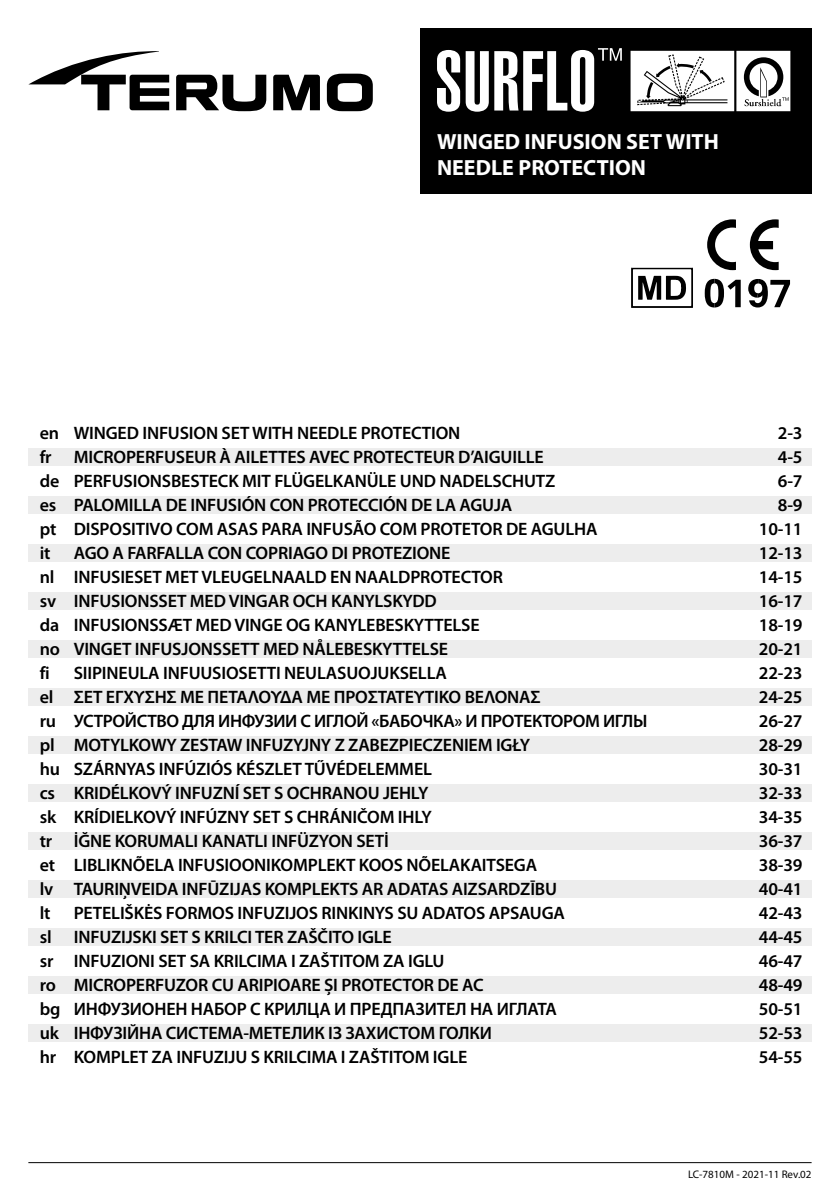
<style>
.page{position:relative;width:840px;height:1191px;background:#fff}
.page>*{position:absolute;margin:0;border:0;box-sizing:border-box;transform-origin:0 0}
.t1{font:700 22px/26.4px "Myriad Pro";color:#fff}
.t2{font:600 18px "Myriad Pro";letter-spacing:-.01em;color:#000}
.t3{font:11px "Myriad Pro";color:#000}
</style>
<div class="page">
<div style="left:28px;top:1024px;width:783px;height:17px;background:#ededed"></div>
<div style="left:28px;top:976px;width:783px;height:17px;background:#ededed"></div>
<div style="left:28px;top:928px;width:783px;height:17px;background:#ededed"></div>
<div style="left:28px;top:880px;width:783px;height:17px;background:#ededed"></div>
<div style="left:28px;top:832px;width:783px;height:17px;background:#ededed"></div>
<div style="left:28px;top:784px;width:783px;height:17px;background:#ededed"></div>
<div style="left:28px;top:736px;width:783px;height:17px;background:#ededed"></div>
<div style="left:28px;top:688px;width:783px;height:17px;background:#ededed"></div>
<div style="left:28px;top:640px;width:783px;height:17px;background:#ededed"></div>
<div style="left:28px;top:592px;width:783px;height:17px;background:#ededed"></div>
<div style="left:28px;top:544px;width:783px;height:17px;background:#ededed"></div>
<div style="left:28px;top:496px;width:783px;height:17px;background:#ededed"></div>
<div style="left:28px;top:448px;width:783px;height:17px;background:#ededed"></div>
<div style="left:420px;top:28px;width:391px;height:166px;background:#000"></div>
<svg style="left:437px;top:50px;width:51px;height:62px"></svg>
<svg style="left:494px;top:48px;width:127px;height:64px"></svg>
<svg style="left:630px;top:50px;width:161px;height:62px;background:#cecece"></svg>
<svg style="left:176px;top:75px;width:90px;height:36px"></svg>
<svg style="left:327px;top:74px;width:45px;height:37px"></svg>
<svg style="left:28px;top:51px;width:141px;height:59px"></svg>
<svg style="left:273px;top:75px;width:47px;height:35px"></svg>
<svg style="left:631px;top:268px;width:62px;height:40px"></svg>
<svg style="left:704px;top:279px;width:36px;height:28px"></svg>
<svg style="left:748px;top:279px;width:41px;height:28px"></svg>
<svg style="left:707px;top:219px;width:28px;height:51px"></svg>
<svg style="left:749px;top:219px;width:29px;height:51px"></svg>
<hr style="left:28px;top:1162px;width:783px;height:1px;background:#000">
<p class="t1" style="left:437px;top:127px;width:283px">WINGED INFUSION SET WITH<br>NEEDLE PROTECTION</p>
<p class="t2" style="left:40px;top:421px;width:422px">en WINGED INFUSION SET WITH NEEDLE PROTECTION</p>
<p class="t2" style="left:777px;top:421px;width:26px">2-3</p>
<p class="t2" style="left:40px;top:445px;width:505px">fr MICROPERFUSEUR À AILETTES AVEC PROTECTEUR D’AIGUILLE</p>
<p class="t2" style="left:777px;top:445px;width:26px">4-5</p>
<p class="t2" style="left:40px;top:469px;width:517px">de PERFUSIONSBESTECK MIT FLÜGELKANÜLE UND NADELSCHUTZ</p>
<p class="t2" style="left:777px;top:469px;width:26px">6-7</p>
<p class="t2" style="left:40px;top:493px;width:474px">es PALOMILLA DE INFUSIÓN CON PROTECCIÓN DE LA AGUJA</p>
<p class="t2" style="left:777px;top:493px;width:26px">8-9</p>
<p class="t2" style="left:40px;top:517px;width:559px">pt DISPOSITIVO COM ASAS PARA INFUSÃO COM PROTETOR DE AGULHA</p>
<p class="t2" style="left:758px;top:517px;width:45px">10-11</p>
<p class="t2" style="left:40px;top:541px;width:12px">it</p>
<p class="t2" style="left:74px;top:541px;width:378px">AGO A FARFALLA CON COPRIAGO DI PROTEZIONE</p>
<p class="t2" style="left:758px;top:541px;width:45px">12-13</p>
<p class="t2" style="left:40px;top:565px;width:464px">nl INFUSIESET MET VLEUGELNAALD EN NAALDPROTECTOR</p>
<p class="t2" style="left:758px;top:565px;width:45px">14-15</p>
<p class="t2" style="left:40px;top:589px;width:398px">sv INFUSIONSSET MED VINGAR OCH KANYLSKYDD</p>
<p class="t2" style="left:758px;top:589px;width:45px">16-17</p>
<p class="t2" style="left:40px;top:613px;width:441px">da INFUSIONSSÆT MED VINGE OG KANYLEBESKYTTELSE</p>
<p class="t2" style="left:758px;top:613px;width:45px">18-19</p>
<p class="t2" style="left:40px;top:637px;width:409px">no VINGET INFUSJONSSETT MED NÅLEBESKYTTELSE</p>
<p class="t2" style="left:758px;top:637px;width:45px">20-21</p>
<p class="t2" style="left:40px;top:661px;width:12px">fi</p>
<p class="t2" style="left:74px;top:661px;width:374px">SIIPINEULA INFUUSIOSETTI NEULASUOJUKSELLA</p>
<p class="t2" style="left:758px;top:661px;width:45px">22-23</p>
<p class="t2" style="left:40px;top:685px;width:502px">el ΣΕΤ ΕΓΧΥΣΗΣ ΜΕ ΠΕΤΑΛΟΥΔΑ ΜΕ ΠΡΟΣΤΑΤΕΥΤΙΚΟ ΒΕΛΟΝΑΣ</p>
<p class="t2" style="left:758px;top:685px;width:45px">24-25</p>
<p class="t2" style="left:40px;top:709px;width:609px">ru УСТРОЙСТВО ДЛЯ ИНФУЗИИ С ИГЛОЙ «БАБОЧКА» И ПРОТЕКТОРОМ ИГЛЫ</p>
<p class="t2" style="left:758px;top:709px;width:45px">26-27</p>
<p class="t2" style="left:40px;top:733px;width:491px">pl MOTYLKOWY ZESTAW INFUZYJNY Z ZABEZPIECZENIEM IGŁY</p>
<p class="t2" style="left:758px;top:733px;width:45px">28-29</p>
<p class="t2" style="left:40px;top:757px;width:393px">hu SZÁRNYAS INFÚZIÓS KÉSZLET TŰVÉDELEMMEL</p>
<p class="t2" style="left:758px;top:757px;width:45px">30-31</p>
<p class="t2" style="left:40px;top:781px;width:390px">cs KRIDÉLKOVÝ INFUZNÍ SET S OCHRANOU JEHLY</p>
<p class="t2" style="left:758px;top:781px;width:45px">32-33</p>
<p class="t2" style="left:40px;top:805px;width:393px">sk KRÍDIELKOVÝ INFÚZNY SET S CHRÁNIČOM IHLY</p>
<p class="t2" style="left:758px;top:805px;width:45px">34-35</p>
<p class="t2" style="left:40px;top:829px;width:350px">tr İĞNE KORUMALI KANATLI INFÜZYON SETİ</p>
<p class="t2" style="left:758px;top:829px;width:45px">36-37</p>
<p class="t2" style="left:40px;top:853px;width:498px">et LIBLIKNÕELA INFUSIOONIKOMPLEKT KOOS NÕELAKAITSEGA</p>
<p class="t2" style="left:758px;top:853px;width:45px">38-39</p>
<p class="t2" style="left:40px;top:877px;width:518px">lv TAURIŅVEIDA INFŪZIJAS KOMPLEKTS AR ADATAS AIZSARDZĪBU</p>
<p class="t2" style="left:758px;top:877px;width:45px">40-41</p>
<p class="t2" style="left:40px;top:901px;width:12px">lt</p>
<p class="t2" style="left:74px;top:901px;width:492px">PETELIŠKĖS FORMOS INFUZIJOS RINKINYS SU ADATOS APSAUGA</p>
<p class="t2" style="left:758px;top:901px;width:45px">42-43</p>
<p class="t2" style="left:40px;top:925px;width:353px">sl INFUZIJSKI SET S KRILCI TER ZAŠČITO IGLE</p>
<p class="t2" style="left:758px;top:925px;width:45px">44-45</p>
<p class="t2" style="left:40px;top:949px;width:406px">sr INFUZIONI SET SA KRILCIMA I ZAŠTITOM ZA IGLU</p>
<p class="t2" style="left:758px;top:949px;width:45px">46-47</p>
<p class="t2" style="left:40px;top:973px;width:445px">ro MICROPERFUZOR CU ARIPIOARE ȘI PROTECTOR DE AC</p>
<p class="t2" style="left:758px;top:973px;width:45px">48-49</p>
<p class="t2" style="left:40px;top:997px;width:518px">bg ИНФУЗИОНЕН НАБОР С КРИЛЦА И ПРЕДПАЗИТЕЛ НА ИГЛАТА</p>
<p class="t2" style="left:758px;top:997px;width:45px">50-51</p>
<p class="t2" style="left:40px;top:1021px;width:453px">uk ІНФУЗІЙНА СИСТЕМА-МЕТЕЛИК ІЗ ЗАХИСТОМ ГОЛКИ</p>
<p class="t2" style="left:758px;top:1021px;width:45px">52-53</p>
<p class="t2" style="left:40px;top:1045px;width:429px">hr KOMPLET ZA INFUZIJU S KRILCIMA I ZAŠTITOM IGLE</p>
<p class="t2" style="left:758px;top:1045px;width:45px">54-55</p>
<p class="t3" style="left:687px;top:1167px;width:125px">LC-7810M - 2021-11 Rev.02</p>
</div>
